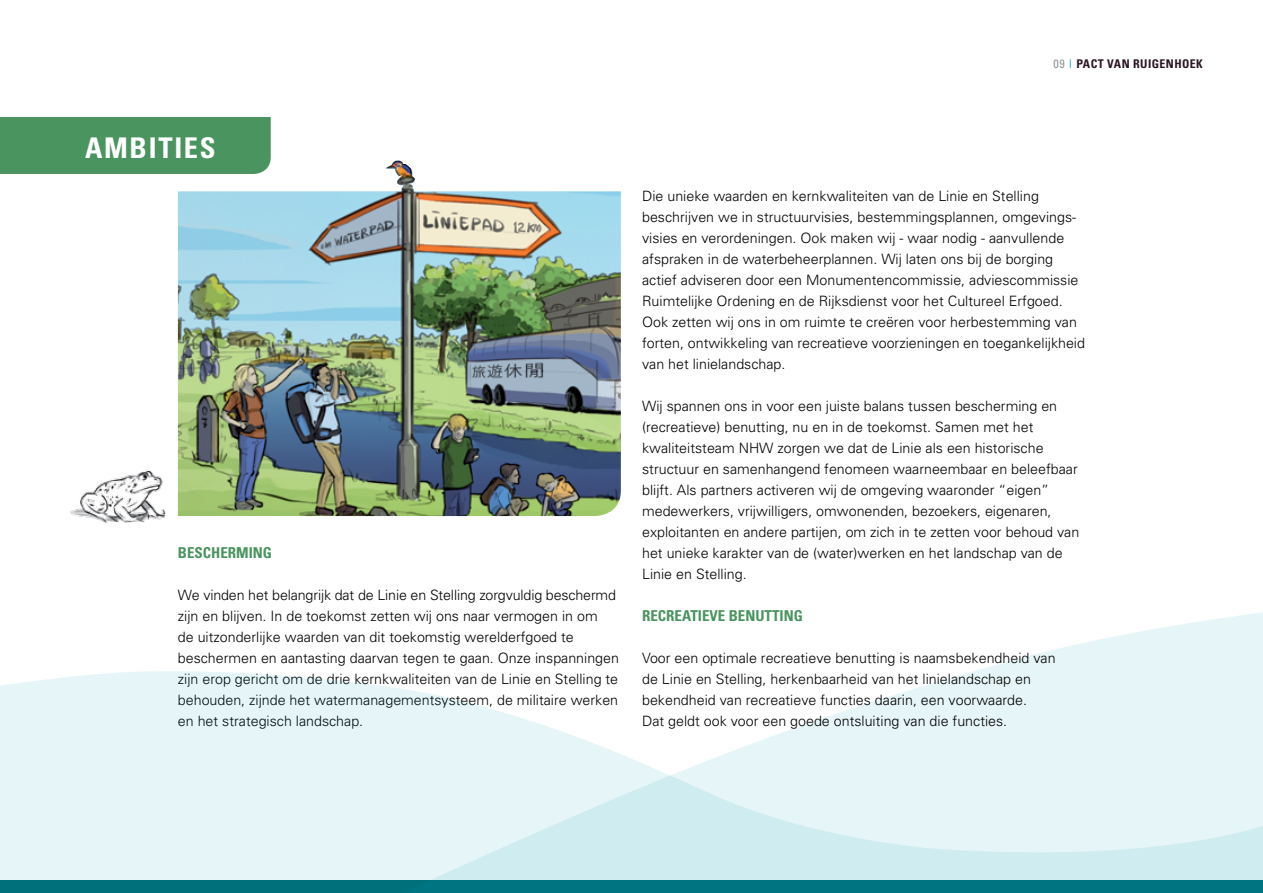
<style>
.page{position:relative;width:1263px;height:893px;background:#fff}
.page>*{position:absolute;margin:0;border:0;box-sizing:border-box;transform-origin:0 0}
.hoofdkop{font:700 condensed 28.5px "Univers";letter-spacing:.06em;color:#fff}
.body{font:700 condensed 15px "Univers";color:#4a945f}
.body-2{font:300 14.25px/21px "Univers";color:#000}
.t1{font:700 condensed 12px "Univers";letter-spacing:.035em;color:#2b1724}
.s1{font-weight:400;color:#939598}
.s2{font-weight:300;font-stretch:normal;color:#00a0b1}
</style>
<div class="page">
<img style="left:385px;top:161px;width:30px;height:30px">
<img style="left:178px;top:191px;width:443px;height:325px">
<img style="left:69px;top:457px;width:128px;height:65px">
<svg style="left:2px;top:612px;width:1261px;height:281px;fill:#e6f5f7"></svg>
<div style="left:0;top:117px;width:271px;height:57px;background:#4a945f"></div>
<p class="t1" style="left:1053px;top:57px;width:151px"><span class="s1">09</span> <span class="s2">I</span> PACT VAN RUIGENHOEK</p>
<p class="hoofdkop" style="left:85px;top:130px;width:132px">AMBITIES</p>
<p class="body" style="left:178px;top:543px;width:96px">BESCHERMING</p>
<p class="body-2" style="left:178px;top:584px;width:440px">We vinden het belangrijk dat de Linie en Stelling zorgvuldig beschermd zijn en blijven. In de toekomst zetten wij ons naar vermogen in om</p>
<p class="body-2" style="left:178px;top:626px;width:397px">de uitzonderlijke waarden van dit toekomstig werelderfgoed te</p>
<p class="body-2" style="left:178px;top:647px;width:443px;text-align:justify">beschermen en aantasting daarvan tegen te gaan. Onze inspanningen zijn erop gericht om de drie kernkwaliteiten van de Linie en Stelling te behouden, zijnde het watermanagementsysteem, de militaire werken en het strategisch landschap.</p>
<p class="body-2" style="left:642px;top:185px;width:444px">Die unieke waarden en kernkwaliteiten van de Linie en Stelling beschrijven we in structuurvisies, bestemmingsplannen, omgevings&shy;visies en verordeningen. Ook maken wij - waar nodig - aanvullende afspraken in de waterbeheerplannen. Wij laten ons bij de borging actief adviseren door een Monumentencommissie, adviescommissie Ruimtelijke Ordening en de Rijksdienst voor het Cultureel Erfgoed.<br>Ook zetten wij ons in om ruimte te creëren voor herbestemming van forten, ontwikkeling van recreatieve voorzieningen en toegankelijkheid van het linielandschap.</p>
<p class="body-2" style="left:642px;top:395px;width:439px">Wij spannen ons in voor een juiste balans tussen bescherming en (recreatieve) benutting, nu en in de toekomst. Samen met het kwaliteitsteam NHW zorgen we dat de Linie als een historische structuur en samenhangend fenomeen waarneembaar en beleefbaar blijft. Als partners activeren wij de omgeving waaronder “eigen” medewerkers, vrijwilligers, omwonenden, bezoekers, eigenaren, exploitanten en andere partijen, om zich in te zetten voor behoud van het unieke karakter van de (water)werken en het landschap van de Linie en Stelling.</p>
<p class="body" style="left:642px;top:606px;width:162px">RECREATIEVE BENUTTING</p>
<p class="body-2" style="left:642px;top:647px;width:415px">Voor een optimale recreatieve benutting is naamsbekendheid van</p>
<p class="body-2" style="left:642px;top:668px;width:390px">de Linie en Stelling, herkenbaarheid van het linielandschap en</p>
<p class="body-2" style="left:642px;top:689px;width:386px">bekendheid van recreatieve functies daarin, een voorwaarde.</p>
<p class="body-2" style="left:642px;top:710px;width:367px">Dat geldt ook voor een goede ontsluiting van die functies.</p>
</div>
